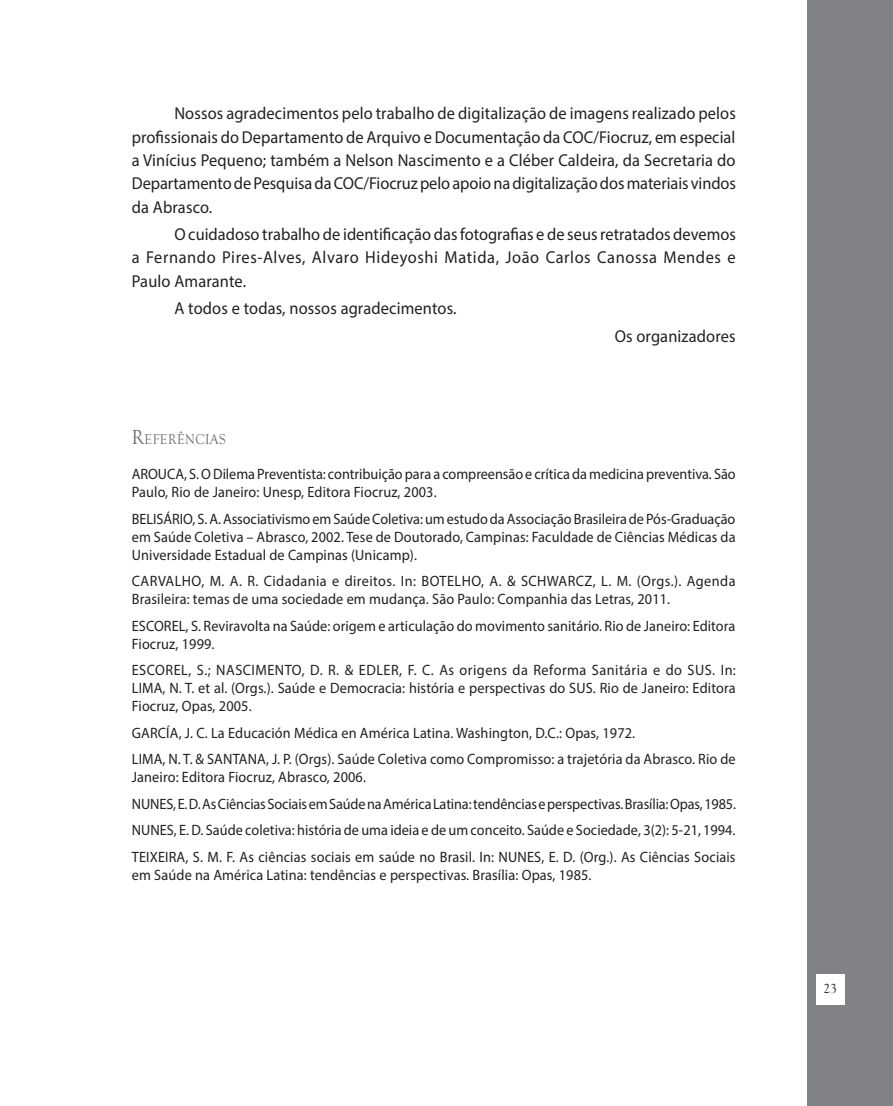
<style>
.page{position:relative;width:893px;height:1106px;background:#fff}
.page>*{position:absolute;margin:0;border:0;box-sizing:border-box;transform-origin:0 0}
.t1{font:17.25px/23.2px "Myriad Pro";letter-spacing:.01em;color:#231f20;text-align:justify;scale:.95 1}
.t2{font:15px/18px "Myriad Pro";letter-spacing:.01em;color:#231f20;scale:.95 1}
.t3{font:14.7px "Goudy Old Style T";letter-spacing:.03em;color:#6c6d70;scale:.9 1}
.t4{font:13.5px "Goudy Old Style T";color:#231f20}
.s1{font-size:21px}
</style>
<div class="page">
<div style="left:807px;top:0;width:86px;height:1106px;background:#808285"></div>
<div style="left:816px;top:973px;width:28px;height:31px;background:#fff"></div>
<p class="t1" style="left:132px;top:102px;width:637px;text-indent:43px">Nossos agradecimentos pelo trabalho de digitalização de imagens realizado pelos profissionais do Departamento de Arquivo e Documentação da COC/Fiocruz, em especial a Vinícius Pequeno; também a Nelson Nascimento e a Cléber Caldeira, da Secretaria do Departamento de Pesquisa da COC/Fiocruz pelo apoio na digitalização dos materiais vindos da Abrasco.</p>
<p class="t1" style="left:132px;top:222px;width:637px;text-indent:43px">O cuidadoso trabalho de identificação das fotografias e de seus retratados devemos a Fernando Pires-Alves, Alvaro Hideyoshi Matida, João Carlos Canossa Mendes e Paulo Amarante.</p>
<p class="t1" style="left:174px;top:296px;width:299px">A todos e todas, nossos agradecimentos.</p>
<p class="t1" style="left:615px;top:324px;width:129px">Os organizadores</p>
<p class="t3" style="left:132px;top:431px;width:106px"><span class="s1">R</span>EFERÊNCIAS</p>
<p class="t2" style="left:132px;top:465px;width:637px">AROUCA, S. O Dilema Preventista: contribuição para a compreensão e crítica da medicina preventiva. São<br>Paulo, Rio de Janeiro: Unesp, Editora Fiocruz, 2003.</p>
<p class="t2" style="left:132px;top:509px;width:637px;text-align:justify">BELISÁRIO, S. A. Associativismo em Saúde Coletiva: um estudo da Associação Brasileira de Pós-Graduação em Saúde Coletiva – Abrasco, 2002. Tese de Doutorado, Campinas: Faculdade de Ciências Médicas da Universidade Estadual de Campinas (Unicamp).</p>
<p class="t2" style="left:132px;top:572px;width:637px">CARVALHO, M. A. R. Cidadania e direitos. In: BOTELHO, A. &amp; SCHWARCZ, L. M. (Orgs.). Agenda<br>Brasileira: temas de uma sociedade em mudança. São Paulo: Companhia das Letras, 2011.</p>
<p class="t2" style="left:132px;top:616px;width:637px">ESCOREL, S. Reviravolta na Saúde: origem e articulação do movimento sanitário. Rio de Janeiro: Editora<br>Fiocruz, 1999.</p>
<p class="t2" style="left:132px;top:661px;width:637px;text-align:justify">ESCOREL, S.; NASCIMENTO, D. R. &amp; EDLER, F. C. As origens da Reforma Sanitária e do SUS. In:<br>LIMA, N. T. et al. (Orgs.). Saúde e Democracia: história e perspectivas do SUS. Rio de Janeiro: Editora Fiocruz, Opas, 2005.</p>
<p class="t2" style="left:132px;top:719px;width:637px;line-height:26.4px">GARCÍA, J. C. La Educación Médica en América Latina. Washington, D.C.: Opas, 1972.<br>LIMA, N. T. &amp; SANTANA, J. P. (Orgs). Saúde Coletiva como Compromisso: a trajetória da Abrasco. Rio de</p>
<p class="t2" style="left:132px;top:764px;width:638px;line-height:26.4px">Janeiro: Editora Fiocruz, Abrasco, 2006.<br>NUNES, E. D. As Ciências Sociais em Saúde na América Latina: tendências e perspectivas. Brasília: Opas, 1985.<br>NUNES, E. D. Saúde coletiva: história de uma ideia e de um conceito. Saúde e Sociedade, 3(2): 5-21, 1994.<br>TEIXEIRA, S. M. F. As ciências sociais em saúde no Brasil. In: NUNES, E. D. (Org.). As Ciências Sociais</p>
<p class="t2" style="left:132px;top:865px;width:485px">em Saúde na América Latina: tendências e perspectivas. Brasília: Opas, 1985.</p>
<p class="t4" style="left:823px;top:981px;width:15px">23</p>
</div>
